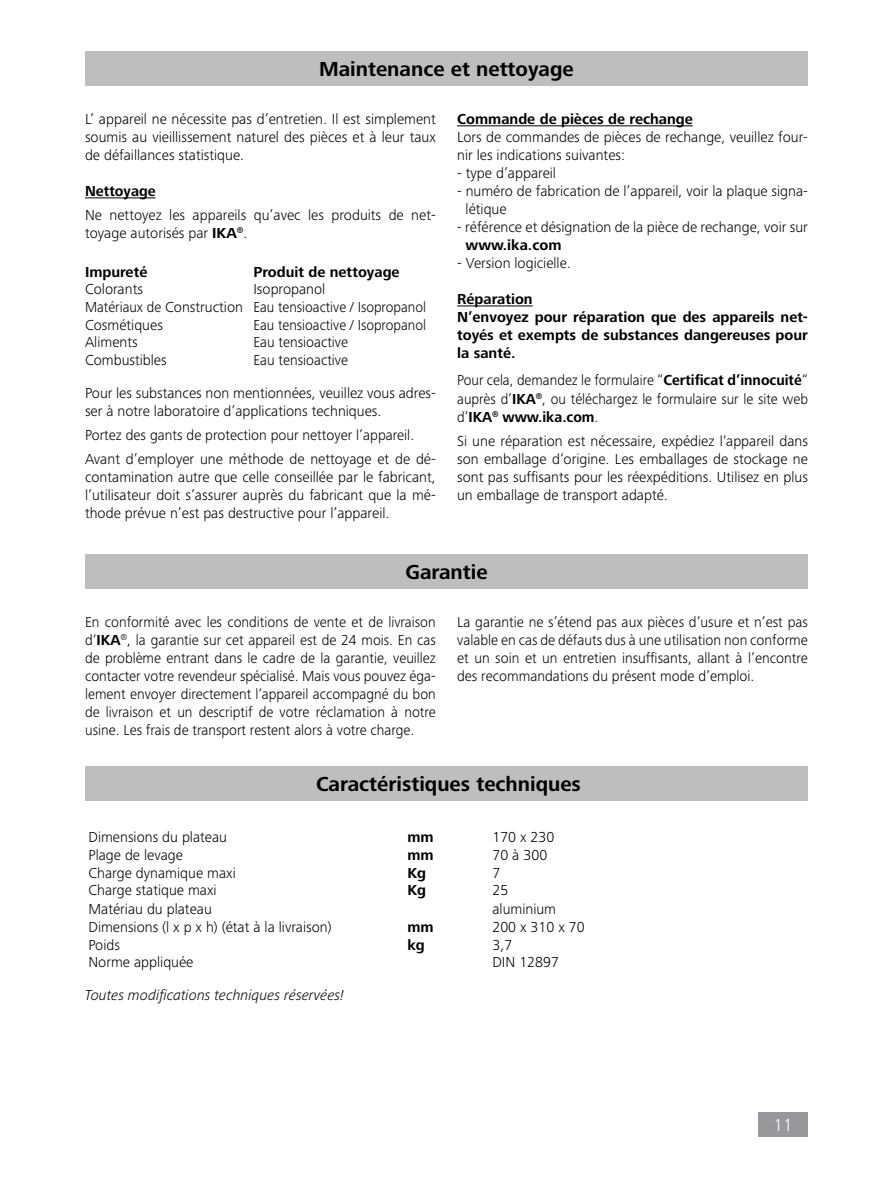
<style>
.page{position:relative;width:893px;height:1187px;background:#fff}
.page>*{position:absolute;margin:0;border:0;box-sizing:border-box;transform-origin:0 0}
.t1{font:700 21px "Frutiger Next IKA";color:#000}
.t2{font:300 18px "Frutiger Next IKA";color:#fff}
.t3{font:300 15px/18px "Frutiger Next IKA";color:#000}
.t4{font:700 15px/18px "Frutiger Next IKA";color:#000}
.t5{font:300 15px/18px "Frutiger Next IKA";color:#000;text-align:justify;scale:.96 1}
.t6{font:italic 300 15px "Frutiger Next IKA";color:#000}
.t7{font:300 15px "Frutiger Next IKA";color:#000;scale:.95 1}
.s1{font-weight:700}
</style>
<div class="page">
<div style="left:758px;top:1112px;width:50px;height:25px;background:#96989b"></div>
<div style="left:85px;top:766px;width:723px;height:34px;background:#bcbec0"></div>
<div style="left:85px;top:51px;width:723px;height:34px;background:#bcbec0"></div>
<hr style="left:85px;top:197px;width:71px;height:1px;background:#000">
<hr style="left:457px;top:125px;width:236px;height:1px;background:#000">
<hr style="left:457px;top:305px;width:76px;height:1px;background:#000">
<div style="left:85px;top:554px;width:723px;height:34px;background:#bcbec0"></div>
<h1 class="t1" style="left:319px;top:57px;width:256px">Maintenance et nettoyage</h1>
<p class="t3" style="left:85px;top:110px;width:352px;text-align:justify">L’ appareil ne nécessite pas d’entretien. Il est simplement soumis au vieillissement naturel des pièces et à leur taux de défaillances statistique.</p>
<p class="t4" style="left:85px;top:183px;width:72px">Nettoyage</p>
<p class="t3" style="left:85px;top:206px;width:352px">Ne nettoyez les appareils qu’avec les produits de net&shy;toyage autorisés par <span class="s1">IKA</span><sup>®</sup>.</p>
<p class="t4" style="left:85px;top:263px;width:64px">Impureté</p>
<p class="t4" style="left:253px;top:263px;width:148px">Produit de nettoyage</p>
<p class="t3" style="left:85px;top:280px;width:59px">Colorants</p>
<p class="t4" style="left:457px;top:111px;width:237px">Commande de pièces de rechange</p>
<p class="t3" style="left:457px;top:128px;width:352px">Lors de commandes de pièces de rechange, veuillez four&shy;nir les indications suivantes:</p>
<p class="t3" style="left:457px;top:164px;width:100px">- type d’appareil</p>
<p class="t3" style="left:466px;top:182px;width:344px;text-indent:-9px">- numéro de fabrication de l’appareil, voir la plaque signa&shy;létique</p>
<p class="t3" style="left:457px;top:218px;width:352px">- référence et désignation de la pièce de rechange, voir sur</p>
<p class="t4" style="left:466px;top:237px;width:97px">www.ika.com</p>
<p class="t3" style="left:457px;top:254px;width:115px">- Version logicielle.</p>
<p class="t4" style="left:457px;top:291px;width:352px">Réparation<br>N’envoyez pour réparation que des appareils net&shy;toyés et exempts de substances dangereuses pour la santé.</p>
<p class="t5" style="left:457px;top:371px;width:367px">Pour cela, demandez le formulaire “<span class="s1">Certificat d’innocuité</span>“ auprès d’<span class="s1">IKA</span><sup>®</sup>, ou téléchargez le formulaire sur le site web d’<span class="s1">IKA</span><sup>®</sup> <span class="s1">www.ika.com</span>.</p>
<p class="t3" style="left:457px;top:431px;width:352px;text-align:justify">Si une réparation est nécessaire, expédiez l‘appareil dans son emballage d‘origine. Les emballages de stockage ne sont pas suffisants pour les réexpéditions. Utilisez en plus un emballage de transport adapté.</p>
<p class="t3" style="left:85px;top:280px;width:343px;line-height:17.5px;text-indent:168px">Isopropanol<br>Matériaux de Construction Eau tensioactive / Isopropanol<br>Cosmétiques</p>
<p class="t7" style="left:253px;top:316px;width:183px">Eau tensioactive / Isopropanol</p>
<p class="t3" style="left:85px;top:333px;width:54px">Aliments</p>
<p class="t3" style="left:253px;top:333px;width:96px">Eau tensioactive</p>
<p class="t3" style="left:85px;top:351px;width:83px">Combustibles</p>
<p class="t3" style="left:253px;top:351px;width:96px">Eau tensioactive</p>
<p class="t3" style="left:85px;top:384px;width:352px">Pour les substances non mentionnées, veuillez vous adres&shy;ser à notre laboratoire d’applications techniques.</p>
<p class="t3" style="left:85px;top:423px;width:352px;line-height:24px">Portez des gants de protection pour nettoyer l’appareil.<br>Avant d’employer une méthode de nettoyage et de dé-</p>
<p class="t3" style="left:85px;top:468px;width:352px;text-align:justify">contamination autre que celle conseillée par le fabricant, l’utilisateur doit s’assurer auprès du fabricant que la mé&shy;thode prévue n’est pas destructive pour l’appareil.</p>
<h1 class="t1" style="left:405px;top:560px;width:84px">Garantie</h1>
<p class="t3" style="left:85px;top:613px;width:352px;text-align:justify">En conformité avec les conditions de vente et de livraison d‘<span class="s1">IKA</span><sup>®</sup>, la garantie sur cet appareil est de 24 mois. En cas de problème entrant dans le cadre de la garantie, veuillez contacter votre revendeur spécialisé. Mais vous pouvez éga&shy;lement envoyer directement l‘appareil accompagné du bon de livraison et un descriptif de votre réclamation à notre usine. Les frais de transport restent alors à votre charge.</p>
<p class="t3" style="left:457px;top:613px;width:352px;text-align:justify">La garantie ne s’étend pas aux pièces d’usure et n’est pas valable en cas de défauts dus à une utilisation non conforme et un soin et un entretien insuffisants, allant à l’encontre des recommandations du présent mode d’emploi.</p>
<h1 class="t1" style="left:316px;top:771px;width:266px">Caractéristiques techniques</h1>
<p class="t3" style="left:88px;top:828px;width:140px">Dimensions du plateau</p>
<p class="t4" style="left:407px;top:828px;width:28px">mm</p>
<p class="t3" style="left:492px;top:828px;width:64px">170 x 230</p>
<p class="t3" style="left:88px;top:846px;width:96px">Plage de levage</p>
<p class="t4" style="left:407px;top:846px;width:28px">mm</p>
<p class="t3" style="left:492px;top:846px;width:56px">70 à 300</p>
<p class="t3" style="left:88px;top:863px;width:149px">Charge dynamique maxi</p>
<p class="t4" style="left:407px;top:864px;width:20px">Kg</p>
<p class="t3" style="left:492px;top:863px;width:9px">7</p>
<p class="t3" style="left:88px;top:881px;width:130px">Charge statique maxi</p>
<p class="t4" style="left:407px;top:881px;width:20px">Kg</p>
<p class="t3" style="left:492px;top:881px;width:17px">25</p>
<p class="t3" style="left:88px;top:900px;width:125px">Matériau du plateau</p>
<p class="t3" style="left:492px;top:900px;width:65px">aluminium</p>
<p class="t3" style="left:88px;top:918px;width:245px">Dimensions (l x p x h) (état à la livraison)</p>
<p class="t4" style="left:407px;top:918px;width:28px">mm</p>
<p class="t3" style="left:492px;top:918px;width:94px">200 x 310 x 70</p>
<p class="t3" style="left:88px;top:935px;width:33px">Poids</p>
<p class="t4" style="left:407px;top:936px;width:19px">kg</p>
<p class="t3" style="left:492px;top:935px;width:21px">3,7</p>
<p class="t3" style="left:88px;top:953px;width:107px">Norme appliquée</p>
<p class="t3" style="left:492px;top:953px;width:68px">DIN 12897</p>
<p class="t6" style="left:85px;top:986px;width:261px">Toutes modifications techniques réservées!</p>
<p class="t2" style="left:773px;top:1114px;width:21px">11</p>
</div>
